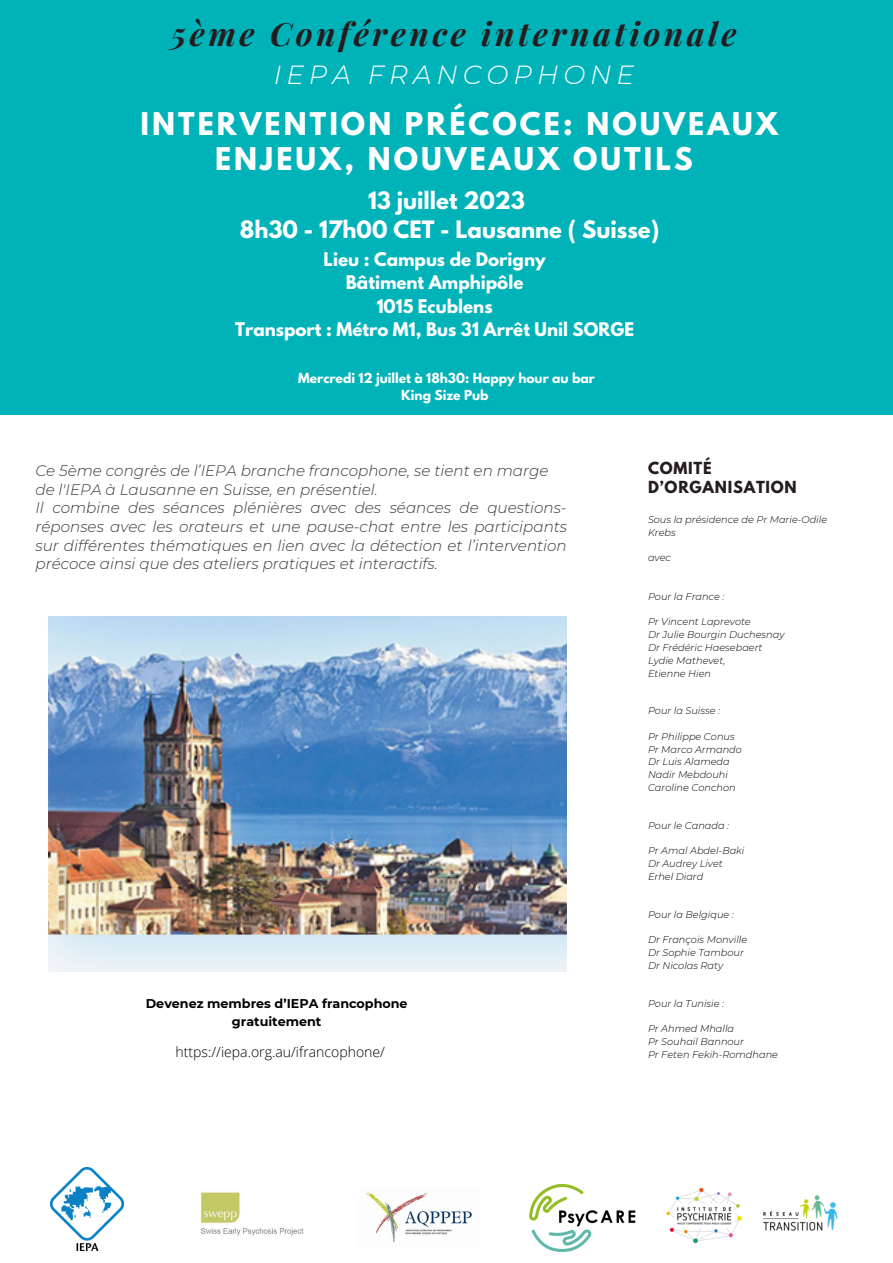
<style>
.page{position:relative;width:893px;height:1263px;background:#fff}
.page>*{position:absolute;margin:0;border:0;box-sizing:border-box;transform-origin:0 0}
.t1{font:italic 700 32.17px "Playfair Display";letter-spacing:.11em;color:#251c1f}
.t2{font:700 27.75px/34.3px "League Spartan";letter-spacing:.11em;color:#fff;text-align:center}
.t3{font:italic 300 26.17px "Montserrat";letter-spacing:.19em;color:#fff}
.t4{font:700 21.3px "League Spartan";color:#fff}
.t5{font:700 16.73px "League Spartan";color:#fff}
.t6{font:italic 300 15.15px/18.6px "Montserrat";color:#383838}
.t7{font:700 14.77px/18.2px "League Spartan";letter-spacing:.05em;color:#251c1f}
.t8{font:300 14.02px "Open Sans";color:#000}
.t9{font:700 12.67px "Montserrat";color:#000}
.t10{font:700 12.3px/17.2px "League Spartan";color:#fff;text-align:center}
.t11{font:italic 300 9.75px/12.9px "Montserrat";color:#000}
</style>
<div class="page">
<div style="left:0;top:0;width:893px;height:414px;background:#00b3b9"></div>
<img style="left:666px;top:1187px;width:172px;height:57px">
<img style="left:365px;top:1192px;width:107px;height:50px">
<img style="left:200px;top:1192px;width:104px;height:44px">
<img style="left:49px;top:616px;width:518px;height:356px">
<img style="left:530px;top:1184px;width:105px;height:67px">
<img style="left:50px;top:1167px;width:73px;height:84px">
<p class="t1" style="left:171px;top:11px;width:567px">5ème Conférence internationale</p>
<p class="t3" style="left:274px;top:58px;width:362px">IEPA FRANCOPHONE</p>
<p class="t2" style="left:140px;top:110px;width:639px">INTERVENTION PRÉCOCE: NOUVEAUX<br>ENJEUX, NOUVEAUX OUTILS</p>
<p class="t4" style="left:368px;top:190px;width:158px">13 juillet 2023</p>
<p class="t4" style="left:240px;top:219px;width:421px">8h30 - 17h00 CET - Lausanne ( Suisse)</p>
<p class="t5" style="left:324px;top:251px;width:223px">Lieu : Campus de Dorigny</p>
<p class="t5" style="left:346px;top:274px;width:179px">Bâtiment Amphipôle</p>
<p class="t5" style="left:377px;top:297px;width:117px">1015 Ecublens</p>
<p class="t5" style="left:235px;top:321px;width:400px">Transport : Métro M1, Bus 31 Arrêt Unil SORGE</p>
<p class="t10" style="left:298px;top:371px;width:298px">Mercredi 12 juillet à 18h30: Happy hour au bar<br>King Size Pub</p>
<p class="t6" style="left:35px;top:462px;width:514px">Ce 5ème congrès de l’IEPA branche francophone, se tient en marge de l'IEPA à Lausanne en Suisse, en présentiel.</p>
<p class="t6" style="left:35px;top:499px;width:533px;text-align:justify">Il combine des séances plénières avec des séances de questions&shy;réponses avec les orateurs et une pause-chat entre les participants sur différentes thématiques en lien avec la détection et l’intervention précoce ainsi que des ateliers pratiques et interactifs.</p>
<p class="t9" style="left:146px;top:995px;width:263px">Devenez membres d’IEPA francophone</p>
<p class="t9" style="left:232px;top:1013px;width:91px">gratuitement</p>
<p class="t8" style="left:176px;top:1042px;width:211px">https://iepa.org.au/ifrancophone/</p>
<p class="t7" style="left:648px;top:461px;width:150px">COMITÉ<br>D’ORGANISATION</p>
<p class="t11" style="left:648px;top:513px;width:181px">Sous la présidence de Pr Marie-Odile<br>Krebs</p>
<p class="t11" style="left:648px;top:551px;width:24px">avec</p>
<p class="t11" style="left:648px;top:589px;width:78px">Pour la France :</p>
<p class="t11" style="left:648px;top:615px;width:104px">Pr Vincent Laprevote</p>
<p class="t11" style="left:648px;top:628px;width:138px">Dr Julie Bourgin Duchesnay</p>
<p class="t11" style="left:648px;top:641px;width:116px">Dr Frédéric Haesebaert</p>
<p class="t11" style="left:648px;top:654px;width:79px">Lydie Mathevet,</p>
<p class="t11" style="left:648px;top:667px;width:65px">Etienne Hien</p>
<p class="t11" style="left:648px;top:704px;width:74px">Pour la Suisse :</p>
<p class="t11" style="left:648px;top:730px;width:88px">Pr Philippe Conus</p>
<p class="t11" style="left:648px;top:742px;width:95px">Pr Marco Armando</p>
<p class="t11" style="left:648px;top:755px;width:83px">Dr Luis Alameda</p>
<p class="t11" style="left:648px;top:768px;width:81px">Nadir Mebdouhi</p>
<p class="t11" style="left:648px;top:781px;width:89px">Caroline Conchon</p>
<p class="t11" style="left:648px;top:819px;width:83px">Pour le Canada :</p>
<p class="t11" style="left:648px;top:844px;width:98px">Pr Amal Abdel-Baki</p>
<p class="t11" style="left:648px;top:857px;width:76px">Dr Audrey Livet</p>
<p class="t11" style="left:648px;top:870px;width:57px">Erhel Diard</p>
<p class="t11" style="left:648px;top:908px;width:87px">Pour la Belgique :</p>
<p class="t11" style="left:648px;top:933px;width:101px">Dr François Monville</p>
<p class="t11" style="left:648px;top:946px;width:97px">Dr Sophie Tambour</p>
<p class="t11" style="left:648px;top:959px;width:77px">Dr Nicolas Raty</p>
<p class="t11" style="left:648px;top:997px;width:78px">Pour la Tunisie :</p>
<p class="t11" style="left:648px;top:1022px;width:88px">Pr Ahmed Mhalla</p>
<p class="t11" style="left:648px;top:1035px;width:97px">Pr Souhail Bannour</p>
<p class="t11" style="left:648px;top:1048px;width:132px">Pr Feten Fekih-Romdhane</p>
</div>
